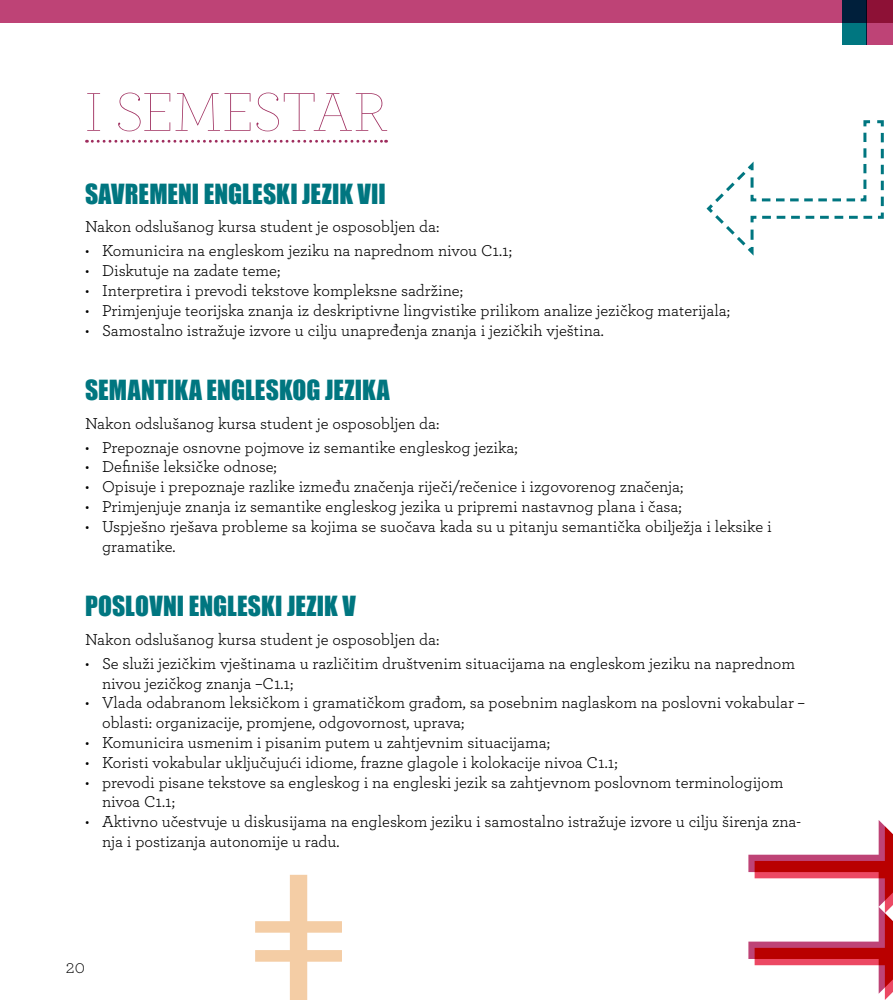
<style>
.page{position:relative;width:893px;height:1000px;background:#fff}
.page>*{position:absolute;margin:0;border:0;box-sizing:border-box;transform-origin:0 0}
.t1{font:100 57px "Archer";letter-spacing:-.005em;color:#9e2c5d}
.t2{font:25.5px "Impact";letter-spacing:.005em;color:#007680}
.t3{font:300 19.5px "Archer";color:#000}
.t4{font:16.5px/19.8px "Archer";color:#000}
</style>
<div class="page">
<div style="left:0;top:0;width:893px;height:22px;background:#be4376"></div>
<svg style="left:866px;top:0;width:27px;height:45px"></svg>
<svg style="left:842px;top:0;width:24px;height:45px"></svg>
<svg style="left:706px;top:120px;width:178px;height:136px"></svg>
<svg style="left:255px;top:874px;width:87px;height:125px"></svg>
<svg style="left:748px;top:820px;width:145px;height:179px"></svg>
<svg style="left:86px;top:140px;width:301px;height:3px"></svg>
<h1 class="t1" style="left:85px;top:78px;width:303px">I SEMESTAR</h1>
<h2 class="t2" style="left:85px;top:174px;width:302px">SAVREMENI ENGLESKI JEZIK VII</h2>
<p class="t4" style="left:85px;top:216px;width:356px">Nakon odslušanog kursa student je osposobljen da:</p>
<p class="t4" style="left:85px;top:240px;width:428px">• Komunicira na engleskom jeziku na naprednom nivou C1.1;</p>
<p class="t4" style="left:85px;top:260px;width:197px">• Diskutuje na zadate teme;</p>
<p class="t4" style="left:85px;top:280px;width:379px">• Interpretira i prevodi tekstove kompleksne sadržine;</p>
<p class="t4" style="left:85px;top:299px;width:646px">• Primjenjuje teorijska znanja iz deskriptivne lingvistike prilikom analize jezičkog materijala;</p>
<p class="t4" style="left:85px;top:319px;width:520px">• Samostalno istražuje izvore u cilju unapređenja znanja i jezičkih vještina.</p>
<h2 class="t2" style="left:85px;top:370px;width:306px">SEMANTIKA ENGLESKOG JEZIKA</h2>
<p class="t4" style="left:85px;top:412px;width:356px">Nakon odslušanog kursa student je osposobljen da:</p>
<p class="t4" style="left:85px;top:436px;width:434px">• Prepoznaje osnovne pojmove iz semantike engleskog jezika;</p>
<p class="t4" style="left:85px;top:456px;width:193px">• Definiše leksičke odnose;</p>
<p class="t4" style="left:85px;top:476px;width:600px">• Opisuje i prepoznaje razlike između značenja riječi/rečenice i izgovorenog značenja;</p>
<p class="t4" style="left:85px;top:496px;width:598px">• Primjenjuje znanja iz semantike engleskog jezika u pripremi nastavnog plana i časa;</p>
<p class="t4" style="left:102px;top:515px;width:671px;text-indent:-17px">• Uspješno rješava probleme sa kojima se suočava kada su u pitanju semantička obilježja i leksike i gramatike.</p>
<h2 class="t2" style="left:85px;top:586px;width:272px">POSLOVNI ENGLESKI JEZIK V</h2>
<p class="t4" style="left:85px;top:628px;width:356px">Nakon odslušanog kursa student je osposobljen da:</p>
<p class="t4" style="left:102px;top:652px;width:694px;text-indent:-17px">• Se služi jezičkim vještinama u različitim društvenim situacijama na engleskom jeziku na naprednom nivou jezičkog znanja –C1.1;</p>
<p class="t4" style="left:102px;top:692px;width:704px;text-indent:-17px">• Vlada odabranom leksičkom i gramatičkom građom, sa posebnim naglaskom na poslovni vokabular – oblasti: organizacije, promjene, odgovornost, uprava;</p>
<p class="t4" style="left:85px;top:731px;width:467px">• Komunicira usmenim i pisanim putem u zahtjevnim situacijama;</p>
<p class="t4" style="left:85px;top:751px;width:534px">• Koristi vokabular uključujući idiome, frazne glagole i kolokacije nivoa C1.1;</p>
<p class="t4" style="left:102px;top:771px;width:683px;text-indent:-17px">• prevodi pisane tekstove sa engleskog i na engleski jezik sa zahtjevnom poslovnom terminologijom nivoa C1.1;</p>
<p class="t4" style="left:102px;top:810px;width:700px;text-indent:-17px">• Aktivno učestvuje u diskusijama na engleskom jeziku i samostalno istražuje izvore u cilju širenja zna&shy;nja i postizanja autonomije u radu.</p>
<p class="t3" style="left:66px;top:953px;width:21px">20</p>
</div>
